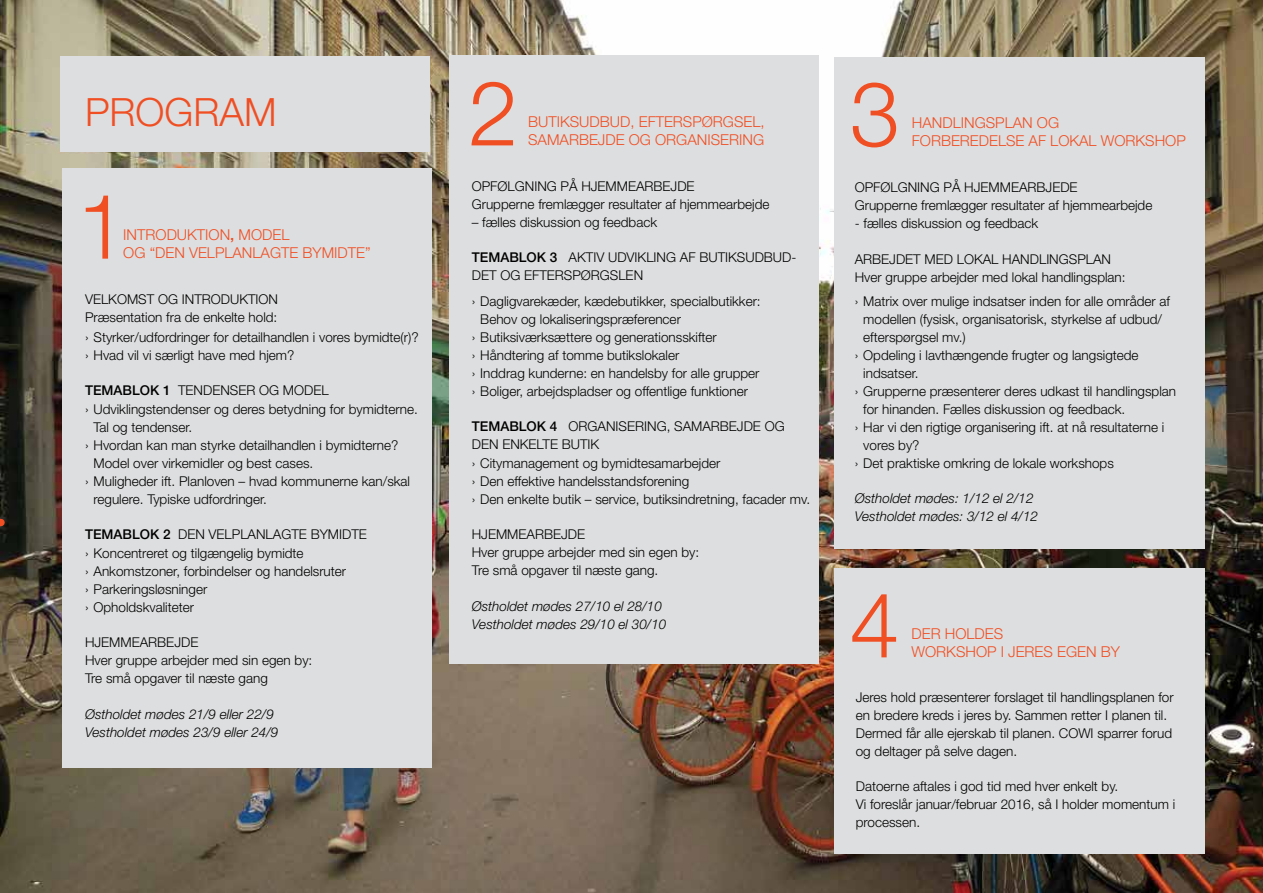
<style>
.page{position:relative;width:1263px;height:893px;background:#fff}
.page>*{position:absolute;margin:0;border:0;box-sizing:border-box;transform-origin:0 0}
.t1{font:300 90px "Helvetica Neue";color:#f04e23}
.t2{font:300 39px "Helvetica Neue";color:#f04e23}
.t3{font:300 15px/18px "Helvetica Neue";color:#f04e23}
.t4{font:300 13.5px/18px "Helvetica Neue";color:#000}
.t5{font:italic 300 13.5px/18px "Helvetica Neue";color:#000}
.s1{font-weight:500}
</style>
<div class="page">
<img style="left:0;top:0;width:1263px;height:893px">
<div style="left:449px;top:55px;width:369px;height:608px;background:#dddedf"></div>
<div style="left:62px;top:169px;width:369px;height:599px;background:#dddedf"></div>
<div style="left:834px;top:57px;width:371px;height:492px;background:#dddedf"></div>
<div style="left:835px;top:568px;width:370px;height:286px;background:#dddedf"></div>
<div style="left:60px;top:56px;width:369px;height:95px;background:#dddedf"></div>
<h2 class="t2" style="left:85px;top:88px;width:193px">PROGRAM</h2>
<h1 class="t1" style="left:77px;top:172px;width:52px">1</h1>
<p class="t3" style="left:123px;top:225px;width:249px">INTRODUKTION<span class="s1">,</span> MODEL<br>OG “DEN VELPLANLAGTE BYMIDTE”</p>
<p class="t4" style="left:85px;top:290px;width:195px">VELKOMST OG INTRODUKTION<br>Præsentation fra de enkelte hold:</p>
<p class="t4" style="left:85px;top:328px;width:335px">› Styrker/udfordringer for detailhandlen i vores bymidte(r)? › Hvad vil vi særligt have med hjem?</p>
<p class="t4" style="left:85px;top:381px;width:245px"><span class="s1">TEMABLOK 1</span> TENDENSER OG MODEL</p>
<p class="t4" style="left:85px;top:400px;width:334px">› Udviklingstendenser og deres betydning for bymidterne.</p>
<p class="t4" style="left:94px;top:418px;width:100px">Tal og tendenser.</p>
<p class="t4" style="left:85px;top:436px;width:315px">› Hvordan kan man styrke detailhandlen i bymidterne?</p>
<p class="t4" style="left:94px;top:454px;width:221px">Model over virkemidler og best cases.</p>
<p class="t4" style="left:85px;top:472px;width:327px">› Muligheder ift. Planloven – hvad kommunerne kan/skal</p>
<p class="t4" style="left:94px;top:490px;width:175px">regulere. Typiske udfordringer.</p>
<p class="t4" style="left:85px;top:525px;width:283px"><span class="s1">TEMABLOK 2</span> DEN VELPLANLAGTE BYMIDTE › Koncentreret og tilgængelig bymidte<br>› Ankomstzoner, forbindelser og handelsruter<br>› Parkeringsløsninger<br>› Opholdskvaliteter</p>
<p class="t4" style="left:85px;top:633px;width:229px">HJEMMEARBEJDE<br>Hver gruppe arbejder med sin egen by:<br>Tre små opgaver til næste gang</p>
<p class="t5" style="left:85px;top:705px;width:195px">Østholdet mødes 21/9 eller 22/9<br>Vestholdet mødes 23/9 eller 24/9</p>
<h1 class="t1" style="left:468px;top:58px;width:52px">2</h1>
<h1 class="t1" style="left:850px;top:59px;width:52px">3</h1>
<p class="t4" style="left:855px;top:178px;width:299px">OPFØLGNING PÅ HJEMMEARBJEDE<br>Grupperne fremlægger resultater af hjemmearbejde</p>
<p class="t4" style="left:855px;top:214px;width:185px">- fælles diskussion og feedback</p>
<p class="t4" style="left:855px;top:250px;width:272px">ARBEJDET MED LOKAL HANDLINGSPLAN<br>Hver gruppe arbejder med lokal handlingsplan:</p>
<p class="t4" style="left:855px;top:292px;width:317px">› Matrix over mulige indsatser inden for alle områder af</p>
<p class="t4" style="left:863px;top:310px;width:300px">modellen (fysisk, organisatorisk, styrkelse af udbud/</p>
<p class="t4" style="left:863px;top:328px;width:104px">efterspørgsel mv.)</p>
<p class="t4" style="left:855px;top:346px;width:285px">› Opdeling i lavthængende frugter og langsigtede</p>
<p class="t4" style="left:863px;top:364px;width:57px">indsatser.</p>
<p class="t4" style="left:855px;top:382px;width:323px">› Grupperne præsenterer deres udkast til handlingsplan</p>
<p class="t4" style="left:863px;top:400px;width:264px">for hinanden. Fælles diskussion og feedback.</p>
<p class="t4" style="left:855px;top:418px;width:311px">› Har vi den rigtige organisering ift. at nå resultaterne i</p>
<p class="t4" style="left:863px;top:436px;width:58px">vores by?</p>
<p class="t4" style="left:855px;top:454px;width:261px">› Det praktiske omkring de lokale workshops</p>
<p class="t5" style="left:855px;top:489px;width:185px">Østholdet mødes: 1/12 el 2/12<br>Vestholdet mødes: 3/12 el 4/12</p>
<p class="t3" style="left:528px;top:112px;width:238px">BUTIKSUDBUD, EFTERSPØRGSEL,<br>SAMARBEJDE OG ORGANISERING</p>
<p class="t3" style="left:912px;top:113px;width:275px">HANDLINGSPLAN OG<br>FORBEREDELSE AF LOKAL WORKSHOP</p>
<p class="t4" style="left:472px;top:176px;width:299px">OPFØLGNING PÅ HJEMMEARBEJDE<br>Grupperne fremlægger resultater af hjemmearbejde</p>
<p class="t4" style="left:472px;top:212px;width:187px">– fælles diskussion og feedback</p>
<p class="t4" style="left:472px;top:247px;width:326px"><span class="s1">TEMABLOK 3</span> AKTIV UDVIKLING AF BUTIKSUDBUD-<br>DET OG EFTERSPØRGSLEN</p>
<p class="t4" style="left:472px;top:292px;width:290px">› Dagligvarekæder, kædebutikker, specialbutikker:</p>
<p class="t4" style="left:480px;top:310px;width:202px">Behov og lokaliseringspræferencer</p>
<p class="t4" style="left:472px;top:328px;width:247px">› Butiksiværksættere og generationsskifter</p>
<p class="t4" style="left:472px;top:346px;width:209px">› Håndtering af tomme butikslokaler</p>
<p class="t4" style="left:472px;top:364px;width:289px">› Inddrag kunderne: en handelsby for alle grupper</p>
<p class="t4" style="left:472px;top:382px;width:278px">› Boliger, arbejdspladser og offentlige funktioner</p>
<p class="t4" style="left:472px;top:417px;width:340px"><span class="s1">TEMABLOK 4</span> ORGANISERING, SAMARBEJDE OG DEN ENKELTE BUTIK<br>› Citymanagement og bymidtesamarbejder<br>› Den effektive handelsstandsforening<br>› Den enkelte butik – service, butiksindretning, facader mv.</p>
<p class="t4" style="left:472px;top:525px;width:229px">HJEMMEARBEJDE<br>Hver gruppe arbejder med sin egen by:<br>Tre små opgaver til næste gang.</p>
<p class="t5" style="left:472px;top:597px;width:196px">Østholdet mødes 27/10 el 28/10<br>Vestholdet mødes 29/10 el 30/10</p>
<h1 class="t1" style="left:850px;top:570px;width:52px">4</h1>
<p class="t3" style="left:911px;top:625px;width:210px">DER HOLDES<br>WORKSHOP I JERES EGEN BY</p>
<p class="t4" style="left:856px;top:687px;width:319px">Jeres hold præsenterer forslaget til handlingsplanen for en bredere kreds i jeres by. Sammen retter I planen til.<br>Dermed får alle ejerskab til planen. COWI sparrer forud og deltager på selve dagen.</p>
<p class="t4" style="left:856px;top:776px;width:321px">Datoerne aftales i god tid med hver enkelt by.<br>Vi foreslår januar/februar 2016, så I holder momentum i processen.</p>
</div>
